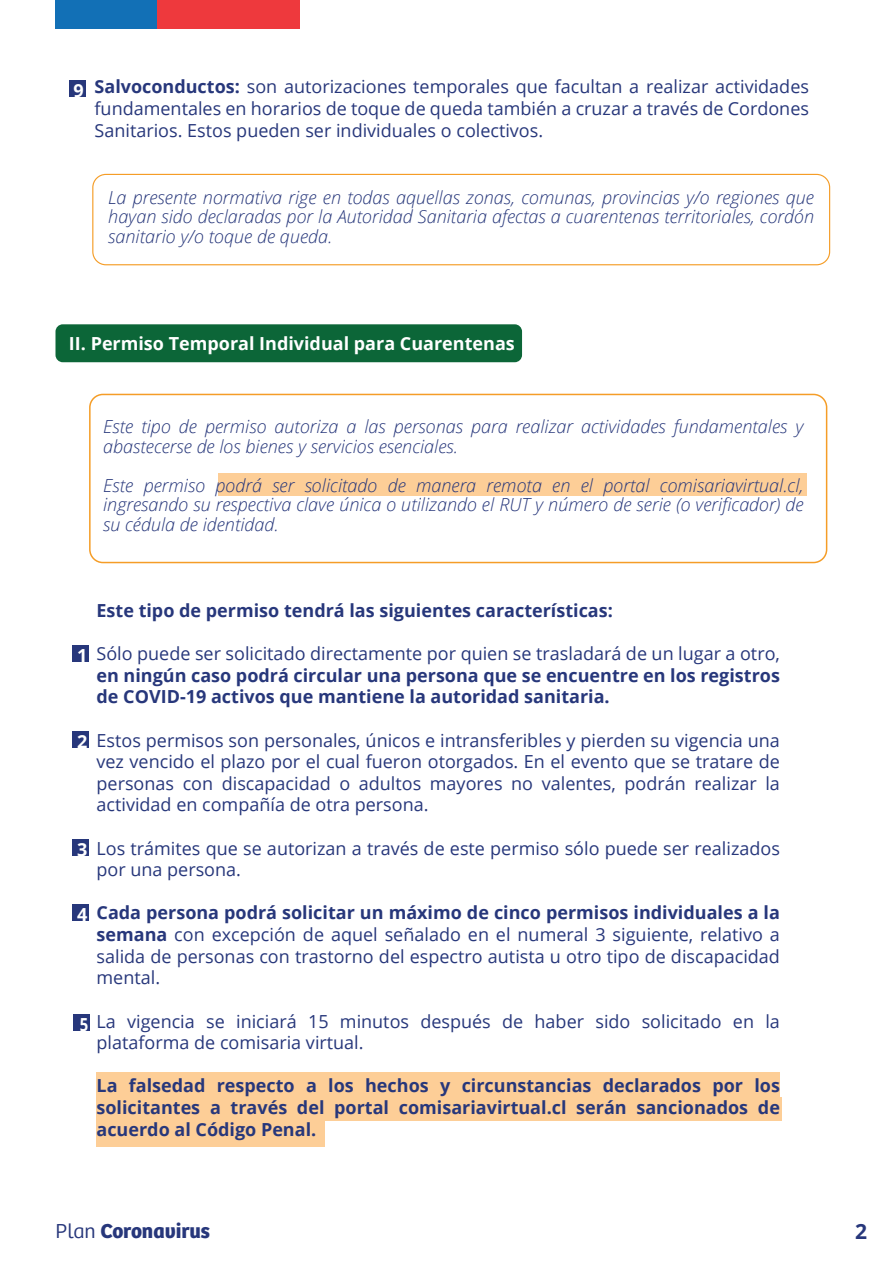
<style>
.page{position:relative;width:893px;height:1263px;background:#fff}
.page>*{position:absolute;margin:0;border:0;box-sizing:border-box;transform-origin:0 0}
.t1{font:700 21px "Bree";color:#27377b}
.t2{font:700 21px "Open Sans";color:#27377b}
.t3{font:18px/21.6px "Open Sans";color:#27377b;text-align:justify}
.t4{font:italic 300 18px/19.5px "Open Sans";color:#27377b;text-align:justify}
.t5{font:700 18px/21.6px "Open Sans";color:#27377b}
.t6{font:700 18px "Open Sans";color:#fff}
.t7{font:700 18px "Open Sans";color:#fff;scale:.83 1}
.s1{font-weight:700}
.s2{font-weight:300}
</style>
<div class="page">
<div style="left:218px;top:473px;width:588px;height:23px;background:#fdce97"></div>
<div style="left:97px;top:1072px;width:683px;height:25px;background:#fdce97"></div>
<div style="left:96px;top:1097px;width:685px;height:24px;background:#fdce97"></div>
<div style="left:97px;top:1121px;width:228px;height:26px;background:#fdce97"></div>
<div style="left:55px;top:324px;width:467px;height:38px;background:#0c6638;border-radius:7px"></div>
<div style="left:89px;top:394px;width:738px;height:169px;border:2px solid #f59d27;border-radius:13px"></div>
<div style="left:92px;top:174px;width:738px;height:91px;border:1px solid #f59d27;border-radius:13px"></div>
<div style="left:72px;top:645px;width:17px;height:17px;background:#27377b"></div>
<div style="left:72px;top:731px;width:17px;height:17px;background:#27377b"></div>
<div style="left:72px;top:839px;width:17px;height:17px;background:#27377b"></div>
<div style="left:72px;top:904px;width:17px;height:17px;background:#27377b"></div>
<div style="left:73px;top:1014px;width:17px;height:17px;background:#27377b"></div>
<div style="left:69px;top:80px;width:17px;height:17px;background:#27377b"></div>
<div style="left:153px;top:0;width:147px;height:29px;background:#ee393d"></div>
<div style="left:56px;top:0;width:101px;height:29px;background:#1270b6"></div>
<p class="t6" style="left:74px;top:77px;width:12px">9</p>
<p class="t3" style="left:95px;top:76px;width:716px"><span class="s1">Salvoconductos:</span> son autorizaciones temporales que facultan a realizar actividades fundamentales en horarios de toque de queda también a cruzar a través de Cordones Sanitarios. Estos pueden ser individuales o colectivos.</p>
<p class="t4" style="left:108px;top:187px;width:707px">La presente normativa rige en todas aquellas zonas, comunas, provincias y/o regiones que hayan sido declaradas por la Autoridad Sanitaria afectas a cuarentenas territoriales, cordón sanitario y/o toque de queda.</p>
<p class="t6" style="left:69px;top:331px;width:447px">II. Permiso Temporal Individual para Cuarentenas</p>
<p class="t4" style="left:103px;top:416px;width:702px">Este tipo de permiso autoriza a las personas para realizar actividades fundamentales y abastecerse de los bienes y servicios esenciales.</p>
<p class="t4" style="left:103px;top:475px;width:702px">Este permiso podrá ser solicitado de manera remota en el portal comisariavirtual.cl, ingresando su respectiva clave única o utilizando el RUT y número de serie (o verificador) de su cédula de identidad.</p>
<p class="t6" style="left:77px;top:643px;width:12px">1</p>
<p class="t6" style="left:77px;top:729px;width:12px">2</p>
<p class="t6" style="left:77px;top:837px;width:12px">3</p>
<p class="t6" style="left:77px;top:902px;width:12px">4</p>
<p class="t7" style="left:80px;top:1011px;width:12px">5</p>
<p class="t5" style="left:97px;top:599px;width:518px">Este tipo de permiso tendrá las siguientes características:</p>
<p class="t3" style="left:97px;top:642px;width:685px">Sólo puede ser solicitado directamente por quien se trasladará de un lugar a otro,</p>
<p class="t5" style="left:97px;top:664px;width:685px">en ningún caso podrá circular una persona que se encuentre en los registros de COVID-19 activos que mantiene la autoridad sanitaria.</p>
<p class="t3" style="left:97px;top:729px;width:685px">Estos permisos son personales, únicos e intransferibles y pierden su vigencia una vez vencido el plazo por el cual fueron otorgados. En el evento que se tratare de personas con discapacidad o adultos mayores no valentes, podrán realizar la actividad en compañía de otra persona.</p>
<p class="t3" style="left:97px;top:837px;width:685px">Los trámites que se autorizan a través de este permiso sólo puede ser realizados por una persona.</p>
<p class="t3" style="left:97px;top:902px;width:685px"><span class="s1">Cada persona podrá solicitar un máximo de cinco permisos individuales a la semana</span> con excepción de aquel señalado en el numeral 3 siguiente, relativo a salida de personas con trastorno del espectro autista u otro tipo de discapacidad mental.</p>
<p class="t3" style="left:97px;top:1010px;width:685px">La vigencia se iniciará 15 minutos después de haber sido solicitado en la plataforma de comisaria virtual.</p>
<p class="t5" style="left:97px;top:1074px;width:685px;text-align:justify">La falsedad respecto a los hechos y circunstancias declarados por los solicitantes a través del portal comisariavirtual.cl serán sancionados de acuerdo al Código Penal.</p>
<p class="t1" style="left:56px;top:1218px;width:156px"><span class="s2">Plan</span> Coronavirus</p>
<p class="t2" style="left:855px;top:1217px;width:13px">2</p>
</div>
